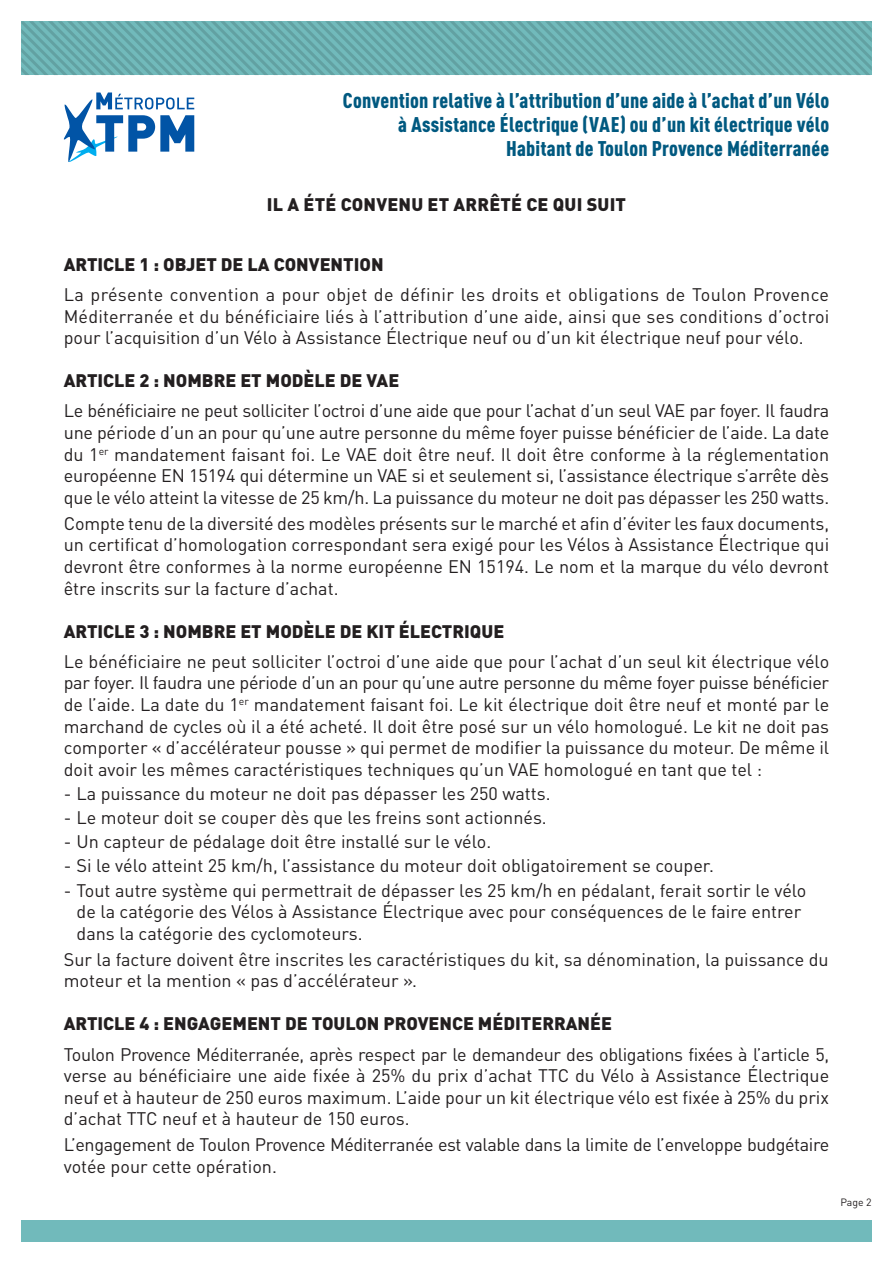
<style>
.page{position:relative;width:893px;height:1263px;background:#fff}
.page>*{position:absolute;margin:0;border:0;box-sizing:border-box;transform-origin:0 0}
.t1{font:900 condensed 21px/24px "DIN Pro";letter-spacing:.01em;color:#005980;text-align:right}
.t2{font:18px/21.6px "DIN Pro";color:#231f20;text-align:justify}
.t3{font:900 18px "DIN Pro";color:#231f20}
.t4{font:18px/21.6px "DIN Pro";letter-spacing:-.02em;color:#231f20}
.t5{font:10.5px "DIN Pro";color:#231f20}
</style>
<div class="page">
<div style="left:21px;top:1220px;width:851px;height:22px;background:#71babb"></div>
<svg style="left:21px;top:21px;width:851px;height:54px;background:#6aaeaf"></svg>
<svg style="left:64px;top:92px;width:130px;height:70px"></svg>
<p class="t1" style="left:343px;top:86px;width:488px">Convention relative à l’attribution d’une aide à l’achat d’un Vélo à Assistance Électrique (VAE) ou d’un kit électrique vélo<br>Habitant de Toulon Provence Méditerranée</p>
<p class="t3" style="left:267px;top:189px;width:361px">IL A ÉTÉ CONVENU ET ARRÊTÉ CE QUI SUIT</p>
<p class="t3" style="left:64px;top:249px;width:321px">ARTICLE 1 : OBJET DE LA CONVENTION</p>
<p class="t2" style="left:64px;top:282px;width:767px">La présente convention a pour objet de définir les droits et obligations de Toulon Provence Méditerranée et du bénéficiaire liés à l’attribution d’une aide, ainsi que ses conditions d’octroi pour l’acquisition d’un Vélo à Assistance Électrique neuf ou d’un kit électrique neuf pour vélo.</p>
<p class="t3" style="left:64px;top:365px;width:337px">ARTICLE 2 : NOMBRE ET MODÈLE DE VAE</p>
<p class="t2" style="left:64px;top:398px;width:767px">Le bénéficiaire ne peut solliciter l’octroi d’une aide que pour l’achat d’un seul VAE par foyer. Il faudra une période d’un an pour qu’une autre personne du même foyer puisse bénéficier de l’aide. La date du 1<sup>er</sup> mandatement faisant foi. Le VAE doit être neuf. Il doit être conforme à la réglementation européenne EN 15194 qui détermine un VAE si et seulement si, l’assistance électrique s’arrête dès que le vélo atteint la vitesse de 25 km/h. La puissance du moteur ne doit pas dépasser les 250 watts.</p>
<p class="t2" style="left:64px;top:511px;width:767px">Compte tenu de la diversité des modèles présents sur le marché et afin d’éviter les faux documents, un certificat d’homologation correspondant sera exigé pour les Vélos à Assistance Électrique qui devront être conformes à la norme européenne EN 15194. Le nom et la marque du vélo devront être inscrits sur la facture d’achat.</p>
<p class="t3" style="left:64px;top:616px;width:442px">ARTICLE 3 : NOMBRE ET MODÈLE DE KIT ÉLECTRIQUE</p>
<p class="t2" style="left:64px;top:649px;width:767px">Le bénéficiaire ne peut solliciter l’octroi d’une aide que pour l’achat d’un seul kit électrique vélo par foyer. Il faudra une période d’un an pour qu’une autre personne du même foyer puisse bénéficier de l’aide. La date du 1<sup>er</sup> mandatement faisant foi. Le kit électrique doit être neuf et monté par le marchand de cycles où il a été acheté. Il doit être posé sur un vélo homologué. Le kit ne doit pas comporter « d’accélérateur pousse » qui permet de modifier la puissance du moteur. De même il doit avoir les mêmes caractéristiques techniques qu’un VAE homologué en tant que tel :</p>
<p class="t2" style="left:64px;top:781px;width:485px">- La puissance du moteur ne doit pas dépasser les 250 watts.</p>
<p class="t2" style="left:64px;top:805px;width:481px">- Le moteur doit se couper dès que les freins sont actionnés.</p>
<p class="t2" style="left:64px;top:829px;width:426px">- Un capteur de pédalage doit être installé sur le vélo.</p>
<p class="t2" style="left:64px;top:853px;width:648px">- Si le vélo atteint 25 km/h, l’assistance du moteur doit obligatoirement se couper.</p>
<p class="t2" style="left:77px;top:877px;width:731px;text-align:left;text-indent:-13px">- Tout autre système qui permettrait de dépasser les 25 km/h en pédalant, ferait sortir le vélo de la catégorie des Vélos à Assistance Électrique avec pour conséquences de le faire entrer dans la catégorie des cyclomoteurs.</p>
<p class="t2" style="left:64px;top:946px;width:766px">Sur la facture doivent être inscrites les caractéristiques du kit, sa dénomination, la puissance du moteur et la mention « pas d’accélérateur ».</p>
<p class="t3" style="left:64px;top:1008px;width:550px">ARTICLE 4 : ENGAGEMENT DE TOULON PROVENCE MÉDITERRANÉE</p>
<p class="t2" style="left:64px;top:1041px;width:767px">Toulon Provence Méditerranée, après respect par le demandeur des obligations fixées à l’article 5, verse au bénéficiaire une aide fixée à 25% du prix d’achat TTC du Vélo à Assistance Électrique neuf et à hauteur de 250 euros maximum. L’aide pour un kit électrique vélo est fixée à 25% du prix d’achat TTC neuf et à hauteur de 150 euros.</p>
<p class="t4" style="left:64px;top:1132px;width:767px">L’engagement de Toulon Provence Méditerranée est valable dans la limite de l’enveloppe budgétaire votée pour cette opération.</p>
<p class="t5" style="left:840px;top:1194px;width:33px">Page 2</p>
</div>
